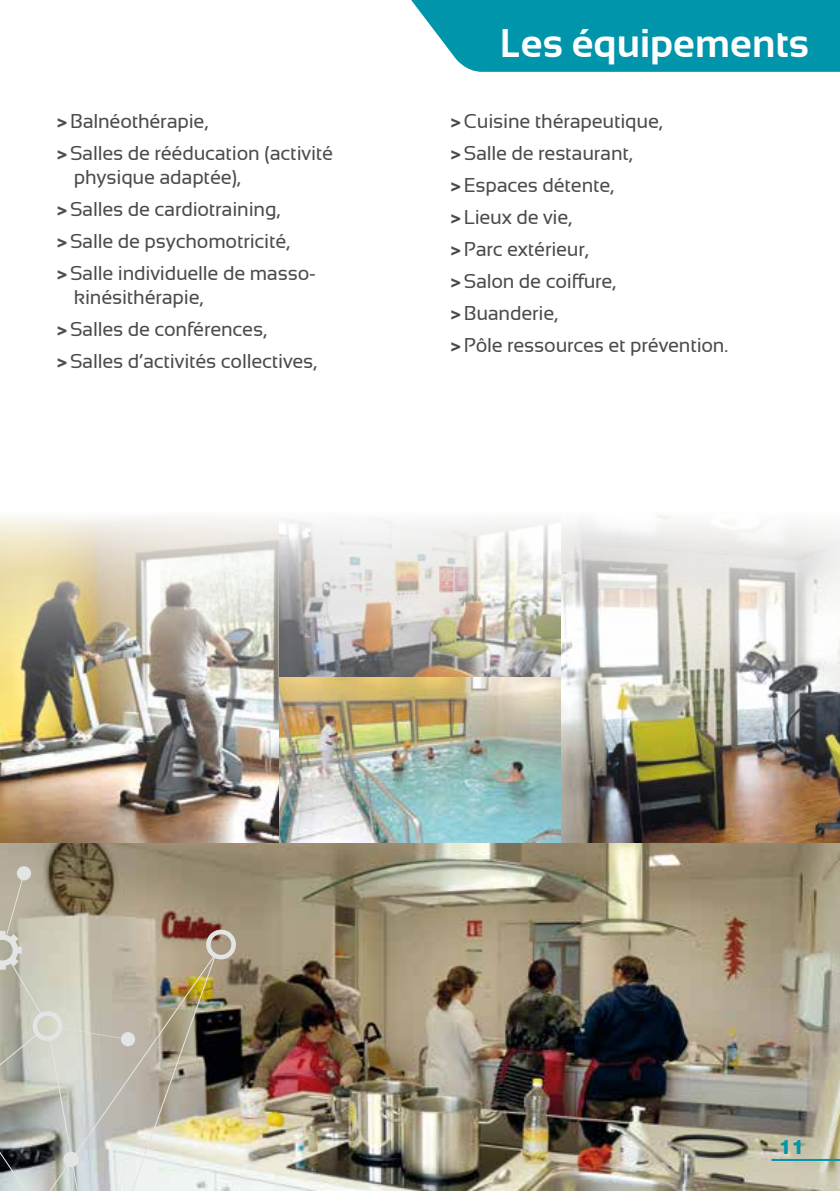
<style>
.page{position:relative;width:840px;height:1191px;background:#fff}
.page>*{position:absolute;margin:0;border:0;box-sizing:border-box;transform-origin:0 0}
.t1{font:700 40px "Sansation";color:#fff}
.t2{font:20px/32px "Sansation";letter-spacing:-.01em;color:#4b4b4d}
.t3{font:800 20px "Helvetica Neue LT Std";color:#0095ab}
.s1{font-weight:700}
</style>
<div class="page">
<img style="left:0;top:842px;width:839px;height:349px">
<img style="left:278px;top:518px;width:283px;height:159px">
<img style="left:278px;top:677px;width:283px;height:165px">
<img style="left:561px;top:516px;width:278px;height:326px">
<img style="left:0;top:516px;width:278px;height:326px">
<img style="left:0;top:866px;width:236px;height:325px">
<svg style="left:0;top:930px;width:22px;height:39px"></svg>
<hr style="left:771px;top:1159px;width:68px;height:2px;background:#0095ab">
<svg style="left:411px;top:0;width:428px;height:72px;background:#119cb0"></svg>
<p class="t2" style="left:57px;top:105px;width:278px"><span class="s1">&gt;</span>Balnéothérapie,<br><span class="s1">&gt;</span>Salles de rééducation (activité</p>
<p class="t2" style="left:57px;top:161px;width:260px;text-indent:17px">physique adaptée),<br><span class="s1">&gt;</span>Salles de cardiotraining, <span class="s1">&gt;</span>Salle de psychomotricité, <span class="s1">&gt;</span>Salle individuelle de masso-</p>
<p class="t2" style="left:57px;top:281px;width:261px;text-indent:17px">kinésithérapie,<br><span class="s1">&gt;</span>Salles de conférences, <span class="s1">&gt;</span>Salles d’activités collectives,</p>
<h1 class="t1" style="left:499px;top:21px;width:310px">Les équipements</h1>
<p class="t2" style="left:450px;top:105px;width:279px"><span class="s1">&gt;</span>Cuisine thérapeutique,<br><span class="s1">&gt;</span>Salle de restaurant,<br><span class="s1">&gt;</span>Espaces détente,<br><span class="s1">&gt;</span>Lieux de vie,<br><span class="s1">&gt;</span>Parc extérieur,<br><span class="s1">&gt;</span>Salon de coiffure, <span class="s1">&gt;</span>Buanderie,<br><span class="s1">&gt;</span>Pôle ressources et prévention.</p>
<p class="t3" style="left:778px;top:1134px;width:27px">11</p>
</div>
